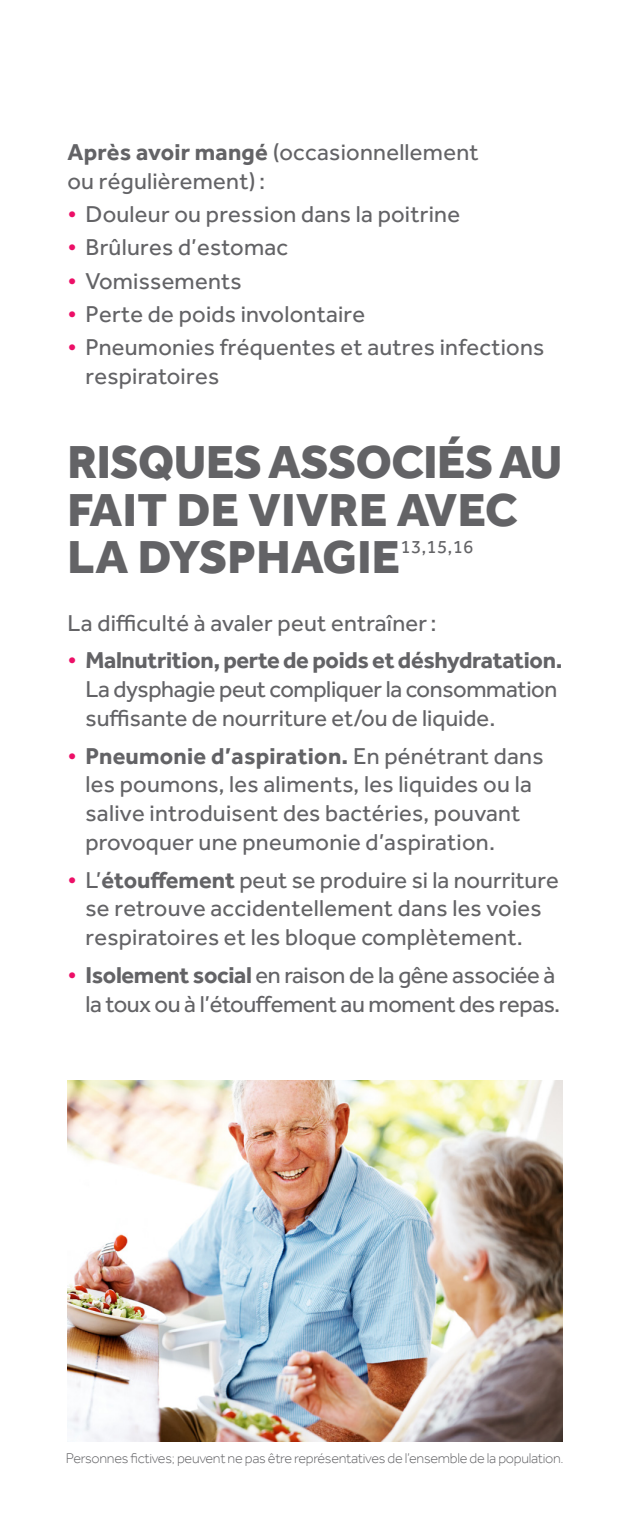
<style>
.page{position:relative;width:630px;height:1530px;background:#fff}
.page>*{position:absolute;margin:0;border:0;box-sizing:border-box;transform-origin:0 0}
.t1{font:800 47.5px/47.5px "Effra";letter-spacing:-.01em;color:#636366}
.t2{font:23.75px/28.8px "Effra";letter-spacing:.01em;color:#636366}
.t3{font:23.75px/28.8px "Effra";letter-spacing:-.015em;color:#636366}
.t4{font:19px "Effra";color:#636366}
.t5{font:300 14.5px "Effra";letter-spacing:-.02em;color:#636366}
.s1{font-weight:700}
.s2{color:#ec0f67}
</style>
<div class="page">
<img style="left:68px;top:1080px;width:494px;height:362px">
<p class="t2" style="left:68px;top:137px;width:413px"><span class="s1">Après avoir mangé</span> (occasionnellement ou régulièrement) :</p>
<p class="t2" style="left:68px;top:199px;width:394px"><span class="s2">•</span> Douleur ou pression dans la poitrine</p>
<p class="t2" style="left:68px;top:233px;width:222px"><span class="s2">•</span> Brûlures d’estomac</p>
<p class="t2" style="left:68px;top:266px;width:176px"><span class="s2">•</span> Vomissements</p>
<p class="t2" style="left:68px;top:299px;width:299px"><span class="s2">•</span> Perte de poids involontaire</p>
<p class="t2" style="left:86px;top:332px;width:460px;text-indent:-18px"><span class="s2">•</span> Pneumonies fréquentes et autres infections respiratoires</p>
<h1 class="t1" style="left:68px;top:438px;width:496px">RISQUES ASSOCIÉS AU<br>FAIT DE VIVRE AVEC<br>LA DYSPHAGIE</h1>
<p class="t4" style="left:401px;top:536px;width:74px">13,15,16</p>
<p class="t2" style="left:68px;top:608px;width:371px">La difficulté à avaler peut entraîner:</p>
<p class="t3" style="left:86px;top:646px;width:478px;text-indent:-18px"><span class="s2">•</span> <span class="s1">Malnutrition, perte de poids et déshydratation.<br></span>La dysphagie peut compliquer la consommation suffisante de nourriture et/ou de liquide.</p>
<p class="t2" style="left:86px;top:741px;width:460px;text-indent:-18px"><span class="s2">•</span> <span class="s1">Pneumonie d’aspiration.</span> En pénétrant dans les poumons, les aliments, les liquides ou la salive introduisent des bactéries, pouvant provoquer une pneumonie d’aspiration.</p>
<p class="t2" style="left:86px;top:865px;width:475px;text-indent:-18px"><span class="s2">•</span> L’<span class="s1">étouffement</span> peut se produire si la nourriture se retrouve accidentellement dans les voies respiratoires et les bloque complètement.</p>
<p class="t3" style="left:68px;top:960px;width:494px;text-align:right"><span class="s2">•</span> <span class="s1">Isolement social</span> en raison de la gêne associée à la toux ou à l’étouffement au moment des repas.</p>
<p class="t5" style="left:66px;top:1449px;width:499px">Personnes fictives; peuvent ne pas être représentatives de l’ensemble de la population.</p>
</div>
